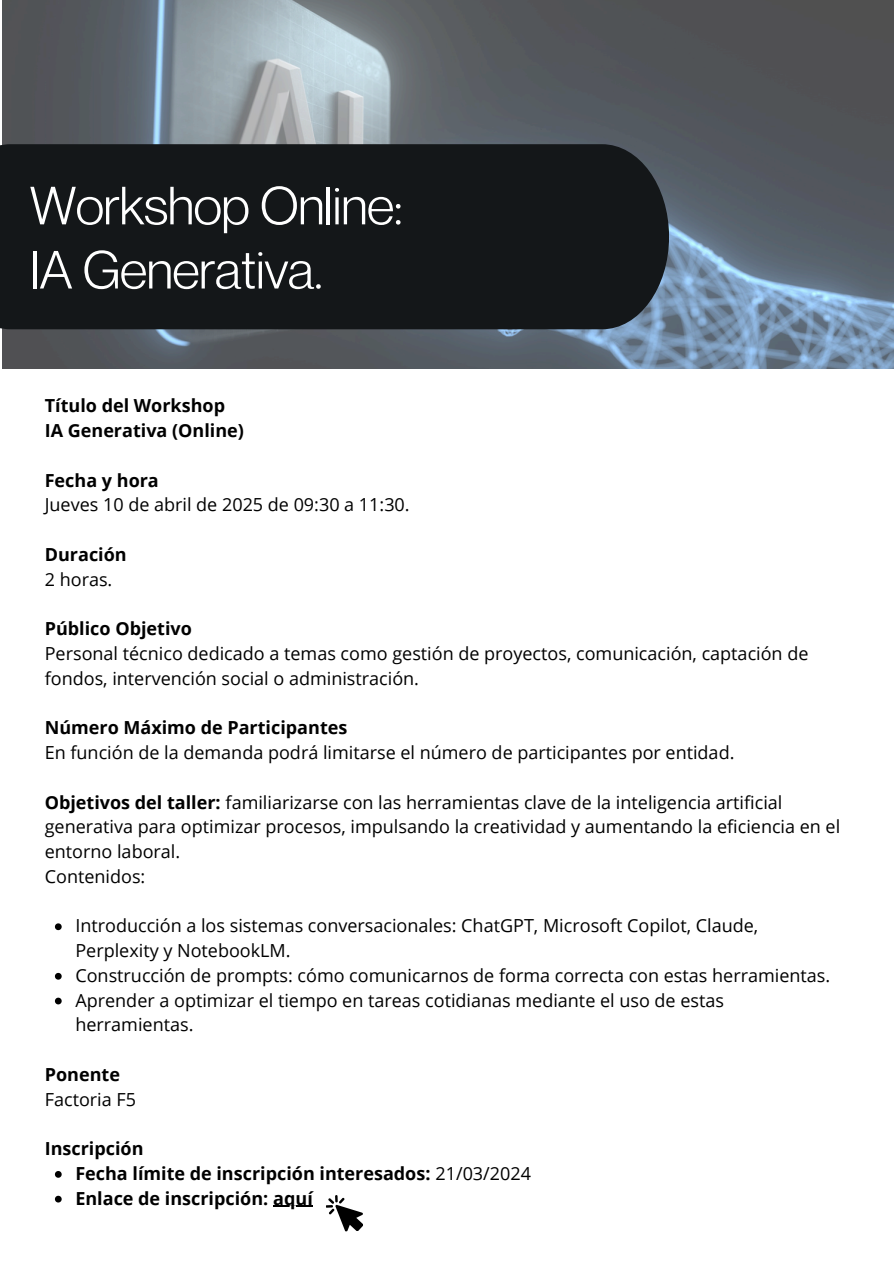
<style>
.page{position:relative;width:894px;height:1264px;background:#fff}
.page>*{position:absolute;margin:0;border:0;box-sizing:border-box;transform-origin:0 0}
.t1{font:52.5px/64.2px "Neue Montreal";letter-spacing:-.01em;color:#fff}
.t2{font:18px/24.8px "Open Sans";color:#000}
.t3{font:700 18px/24.8px "Open Sans";color:#000}
.s1{font-weight:700}
.s2{font-weight:400}
</style>
<div class="page">
<svg style="left:55px;top:923px;width:7px;height:7px"></svg>
<svg style="left:55px;top:972px;width:7px;height:7px"></svg>
<svg style="left:55px;top:997px;width:7px;height:7px"></svg>
<svg style="left:55px;top:1171px;width:7px;height:6px"></svg>
<svg style="left:55px;top:1195px;width:7px;height:7px"></svg>
<hr style="left:273px;top:1205px;width:40px;height:1px;background:#000">
<img style="left:3px;top:0;width:890px;height:368px">
<div style="left:0;top:144px;width:668px;height:185px;background:#141719"></div>
<svg style="left:326px;top:1195px;width:37px;height:36px"></svg>
<p class="t1" style="left:30px;top:173px;width:374px">Workshop Online:<br>IA Generativa.</p>
<p class="t3" style="left:45px;top:393px;width:200px">Título del Workshop<br>IA Generativa (Online)</p>
<h1 class="t3" style="left:45px;top:467px;width:115px">Fecha y hora</h1>
<h2 class="t2" style="left:45px;top:492px;width:366px">Jueves 10 de abril de 2025 de 09:30 a 11:30.</h2>
<p class="t3" style="left:45px;top:541px;width:83px">Duración</p>
<p class="t2" style="left:45px;top:566px;width:69px">2 horas.</p>
<p class="t3" style="left:45px;top:616px;width:148px">Público Objetivo</p>
<p class="t2" style="left:45px;top:640px;width:765px">Personal técnico dedicado a temas como gestión de proyectos, comunicación, captación de fondos, intervención social o administración.</p>
<p class="t3" style="left:45px;top:715px;width:304px">Número Máximo de Participantes</p>
<p class="t2" style="left:45px;top:739px;width:691px">En función de la demanda podrá limitarse el número de participantes por entidad.</p>
<p class="t2" style="left:45px;top:789px;width:796px"><span class="s1">Objetivos del taller:</span> familiarizarse con las herramientas clave de la inteligencia artificial generativa para optimizar procesos, impulsando la creatividad y aumentando la eficiencia en el entorno laboral.</p>
<p class="t2" style="left:45px;top:863px;width:102px">Contenidos:</p>
<p class="t2" style="left:75px;top:913px;width:684px">Introducción a los sistemas conversacionales: ChatGPT, Microsoft Copilot, Claude,<br>Perplexity y NotebookLM.</p>
<p class="t2" style="left:75px;top:962px;width:756px">Construcción de prompts: cómo comunicarnos de forma correcta con estas herramientas.</p>
<p class="t2" style="left:75px;top:987px;width:650px">Aprender a optimizar el tiempo en tareas cotidianas mediante el uso de estas herramientas.</p>
<p class="t3" style="left:45px;top:1061px;width:77px">Ponente</p>
<p class="t2" style="left:45px;top:1086px;width:93px">Factoria F5</p>
<p class="t3" style="left:45px;top:1135px;width:100px">Inscripción</p>
<p class="t3" style="left:75px;top:1160px;width:457px">Fecha límite de inscripción interesados: <span class="s2">21/03/2024</span></p>
<h2 class="t3" style="left:75px;top:1185px;width:239px">Enlace de inscripción: aquí</h2>
</div>
